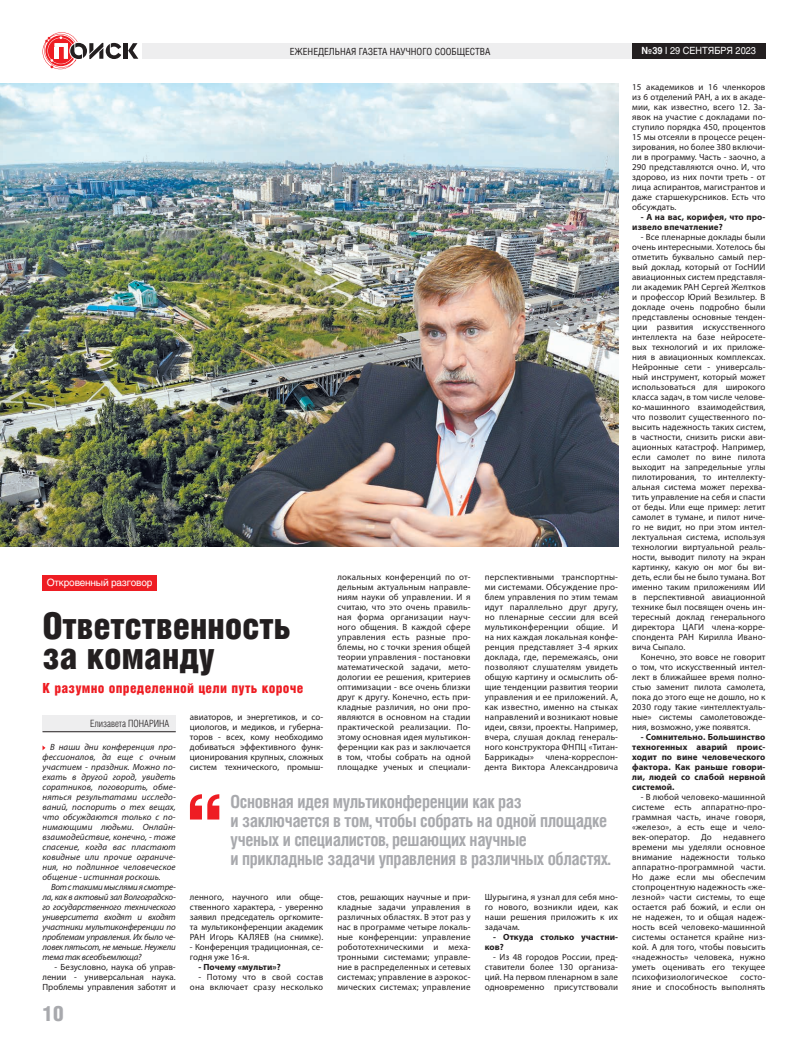
<style>
.page{position:relative;width:808px;height:1049px;background:#fff}
.page>*{position:absolute;margin:0;border:0;box-sizing:border-box;transform-origin:0 0}
.t1{font:37px/30px "Helios Cond Black C";letter-spacing:-.01em;color:#231f20}
.t2{font:21.1px "Helios Cond Black C";color:#a8a9ad}
.t3{font:700 18px/19px "Helios Cond C";letter-spacing:-.02em;color:#a8a9ad;scale:.96 1}
.t4{font:14px "Helios Cond Black C";letter-spacing:.02em;color:#ee1d23}
.t5{font:10px "Helios C";letter-spacing:-.02em;color:#fff}
.t6{font:10px "Helios Cond Light C";color:#231f20}
.t7{font:9.8px "Helios Cond C";color:#231f20}
.t8{font:9.8px "Helios C";color:#fff;scale:.93 1}
.t9{font:9px/10px "Myriad Pro";letter-spacing:.01em;color:#231f20;text-align:justify}
.t10{font:italic 9px/10px "Myriad Pro";letter-spacing:-.005em;color:#231f20;text-align:justify}
.t11{font:700 9px/10px "Myriad Pro";letter-spacing:.01em;color:#231f20}
.s1{font-weight:700}
.s2{font-weight:700;color:#f2f3f4}
</style>
<div class="page">
<hr style="left:124px;top:43px;width:4px;height:16px;background:#231f20">
<svg style="left:128px;top:43px;width:10px;height:16px"></svg>
<svg style="left:43px;top:32px;width:78px;height:37px"></svg>
<div style="left:142px;top:43px;width:496px;height:16px;background:#eeeeef"></div>
<div style="left:632px;top:43px;width:133px;height:16px;background:#231f20"></div>
<div style="left:43px;top:575px;width:114px;height:16px;background:#ee1d23"></div>
<svg style="left:190px;top:794px;width:29px;height:25px"></svg>
<div style="left:43px;top:715px;width:133px;height:17px;background:#eeeeef"></div>
<hr style="left:43px;top:731px;width:133px;height:1px;background:#231f20">
<img style="left:0;top:84px;width:618px;height:463px">
<p class="t7" style="left:290px;top:45px;width:202px">ЕЖЕНЕДЕЛЬНАЯ ГАЗЕТА НАУЧНОГО СООБЩЕСТВА</p>
<p class="t8" style="left:641px;top:45px;width:125px"><span class="s1">№</span><span class="s2">39</span> I 29 СЕНТЯБРЯ 2023</p>
<p class="t9" style="left:632px;top:82px;width:135px">15 академиков и 16 членкоров из 6 отделений РАН, а их в акаде&shy;мии, как известно, всего 12. За&shy;явок на участие с докладами по&shy;ступило порядка 450, процентов 15 мы отсеяли в процессе рецен&shy;зирования, но более 380 включи&shy;ли в программу. Часть - заочно, а 290 представляются очно. И, что здорово, из них почти треть - от лица аспирантов, магистрантов и даже старшекурсников. Есть что обсуждать.</p>
<p class="t11" style="left:632px;top:212px;width:135px;text-indent:9px">- А на вас, корифея, что про&shy;извело впечатление?</p>
<p class="t9" style="left:632px;top:232px;width:135px;text-indent:9px">- Все пленарные доклады были очень интересными. Хотелось бы отметить буквально самый пер&shy;вый доклад, который от ГосНИИ авиационных систем представля&shy;ли академик РАН Сергей Желтков и профессор Юрий Везильтер. В докладе очень подробно были представлены основные тенден&shy;ции развития искусственного интеллекта на базе нейросете&shy;вых технологий и их приложе&shy;ния в авиационных комплексах.<br>Нейронные сети - универсаль&shy;ный инструмент, который может использоваться для широкого класса задач, в том числе челове&shy;ко-машинного взаимодействия, что позволит существенного по&shy;высить надежность таких систем, в частности, снизить риски ави&shy;ационных катастроф. Например, если самолет по вине пилота выходит на запредельные углы пилотирования, то интеллекту&shy;альная система может перехва&shy;тить управление на себя и спасти от беды. Или еще пример: летит самолет в тумане, и пилот ниче&shy;го не видит, но при этом интел&shy;лектуальная система, используя технологии виртуальной реаль&shy;ности, выводит пилоту на экран картинку, какую он мог бы ви&shy;деть, если бы не было тумана. Вот именно таким приложениям ИИ в перспективной авиационной технике был посвящен очень ин&shy;тересный доклад генерального директора ЦАГИ члена-корре&shy;спондента РАН Кирилла Ивано&shy;вича Сыпало.</p>
<p class="t9" style="left:632px;top:652px;width:135px;text-indent:9px">Конечно, это вовсе не говорит о том, что искусственный интел&shy;лект в ближайшее время полно&shy;стью заменит пилота самолета, пока до этого еще не дошло, но к 2030 году такие «интеллектуаль&shy;ные» системы самолетовожде&shy;ния, возможно, уже появятся.</p>
<p class="t11" style="left:632px;top:732px;width:135px;text-align:justify;text-indent:9px">- Сомнительно. Большинство техногенных аварий проис&shy;ходит по вине человеческого фактора. Как раньше говори&shy;ли, людей со слабой нервной системой.</p>
<p class="t9" style="left:632px;top:792px;width:135px;text-indent:9px">- В любой человеко-машинной системе есть аппаратно-про&shy;граммная часть, иначе говоря, «железо», а есть еще и чело&shy;век-оператор.</p>
<p class="t9" style="left:337px;top:572px;width:135px">локальных конференций по от&shy;дельным актуальным направле&shy;ниям науки об управлении. И я считаю, что это очень правиль&shy;ная форма организации науч&shy;ного общения. В каждой сфере управления есть разные про&shy;блемы, но с точки зрения общей теории управления - постановки математической задачи, мето&shy;дологии ее решения, критериев оптимизации - все очень близки друг к другу. Конечно, есть при&shy;кладные различия, но они про&shy;являются в основном на стадии практической реализации. По&shy;этому основная идея мультикон&shy;ференции как раз и заключается в том, чтобы собрать на одной площадке ученых и специали-</p>
<h3 class="t3" style="left:231px;top:792px;width:397px">Основная идея мультиконференции как раз<br>и заключается в том, чтобы собрать на одной площадке ученых и специалистов, решающих научные<br>и прикладные задачи управления в различных областях.</h3>
<p class="t9" style="left:485px;top:572px;width:135px">перспективными транспортны&shy;ми системами. Обсуждение про&shy;блем управления по этим темам идут параллельно друг другу, но пленарные сессии для всей мультиконференции общие. И на них каждая локальная конфе&shy;ренция представляет 3-4 ярких доклада, где, перемежаясь, они позволяют слушателям увидеть общую картину и осмыслить об&shy;щие тенденции развития теории управления и ее приложений. А, как известно, именно на стыках направлений и возникают новые идеи, связи, проекты. Например, вчера, слушая доклад генераль&shy;ного конструктора ФНПЦ «Титан-Баррикады»</p>
<p class="t5" style="left:47px;top:577px;width:107px">Откровенный разговор</p>
<h1 class="t1" style="left:43px;top:610px;width:250px">Ответственность за команду</h1>
<h3 class="t4" style="left:43px;top:680px;width:262px">К разумно определенной цели путь короче</h3>
<p class="t9" style="left:190px;top:712px;width:135px">авиаторов, и энергетиков, и со&shy;циологов, и медиков, и губерна&shy;торов - всех, кому необходимо добиваться эффективного функ&shy;ционирования крупных, сложных систем технического, промыш-</p>
<p class="t6" style="left:90px;top:718px;width:81px">Елизавета ПОНАРИНА</p>
<p class="t10" style="left:43px;top:742px;width:135px;text-indent:8px">В наши дни конференция про&shy;фессионалов, да еще с очным участием - праздник. Можно по&shy;ехать в другой город, увидеть соратников, поговорить, обме&shy;няться результатами исследо&shy;ваний, поспорить о тех вещах, что обсуждаются только с по&shy;нимающими людьми. Онлайн&shy;взаимодействие, конечно, - тоже спасение, когда вас пластают ковидные или прочие ограниче&shy;ния, но подлинное человеческое общение - истинная роскошь.</p>
<p class="t10" style="left:43px;top:882px;width:135px;text-indent:9px">Вот с такими мыслями я смотре&shy;ла, как в актовый зал Волгоградско&shy;го государственного технического университета входят и входят участники мультиконференции по проблемам управления. Их было че&shy;ловек пятьсот, не меньше. Неужели тема так всеобъемлюща?</p>
<p class="t9" style="left:43px;top:962px;width:135px;text-indent:12px">- Безусловно, наука об управ&shy;лении - универсальная наука.<br>Проблемы управления заботят и</p>
<p class="t9" style="left:485px;top:752px;width:135px;text-align:right">члена-корреспон-<br>дента Виктора Александровича</p>
<p class="t9" style="left:701px;top:832px;width:12px">До</p>
<p class="t9" style="left:632px;top:832px;width:135px;text-indent:91px">недавнего времени мы уделяли основное внимание надежности только аппаратно-программной части.<br>Но даже если мы обеспечим стопроцентную надежность «же&shy;лезной» части системы, то еще остается раб божий, и если он не надежен, то и общая надеж&shy;ность всей человеко-машинной системы останется крайне низ&shy;кой. А для того, чтобы повысить «надежность» человека, нужно уметь оценивать его текущее психофизиологическое</p>
<p class="t9" style="left:337px;top:892px;width:135px">стов, решающих научные и при&shy;кладные задачи управления в различных областях. В этот раз у нас в программе четыре локаль&shy;ные конференции: управление робототехническими и меха&shy;тронными системами; управле&shy;ние в распределенных и сетевых системах; управление в аэрокос&shy;мических системах; управление</p>
<p class="t9" style="left:485px;top:892px;width:135px">Шурыгина, я узнал для себя мно&shy;го нового, возникли идеи, как наши решения приложить к их задачам.</p>
<p class="t9" style="left:190px;top:892px;width:135px">ленного, научного или обще&shy;ственного характера, - уверенно заявил председатель оргкомите&shy;та мультиконференции академик РАН Игорь КАЛЯЕВ (на снимке).</p>
<p class="t9" style="left:190px;top:942px;width:135px">- Конференция традиционная, се&shy;годня уже 16-я.</p>
<p class="t11" style="left:198px;top:962px;width:84px">- Почему «мульти»?</p>
<p class="t9" style="left:190px;top:972px;width:135px;text-align:right">- Потому что в свой состав она включает сразу несколько</p>
<p class="t11" style="left:485px;top:932px;width:135px;text-indent:9px">- Откуда столько участни&shy;ков?</p>
<p class="t9" style="left:485px;top:952px;width:135px;text-indent:9px">- Из 48 городов России, пред&shy;ставители более 130 организа&shy;ций. На первом пленарном в зале одновременно присутствовали</p>
<p class="t9" style="left:632px;top:972px;width:135px;text-align:right">состо-<br>яние и способность выполнять</p>
<h2 class="t2" style="left:43px;top:1001px;width:23px">10</h2>
</div>
